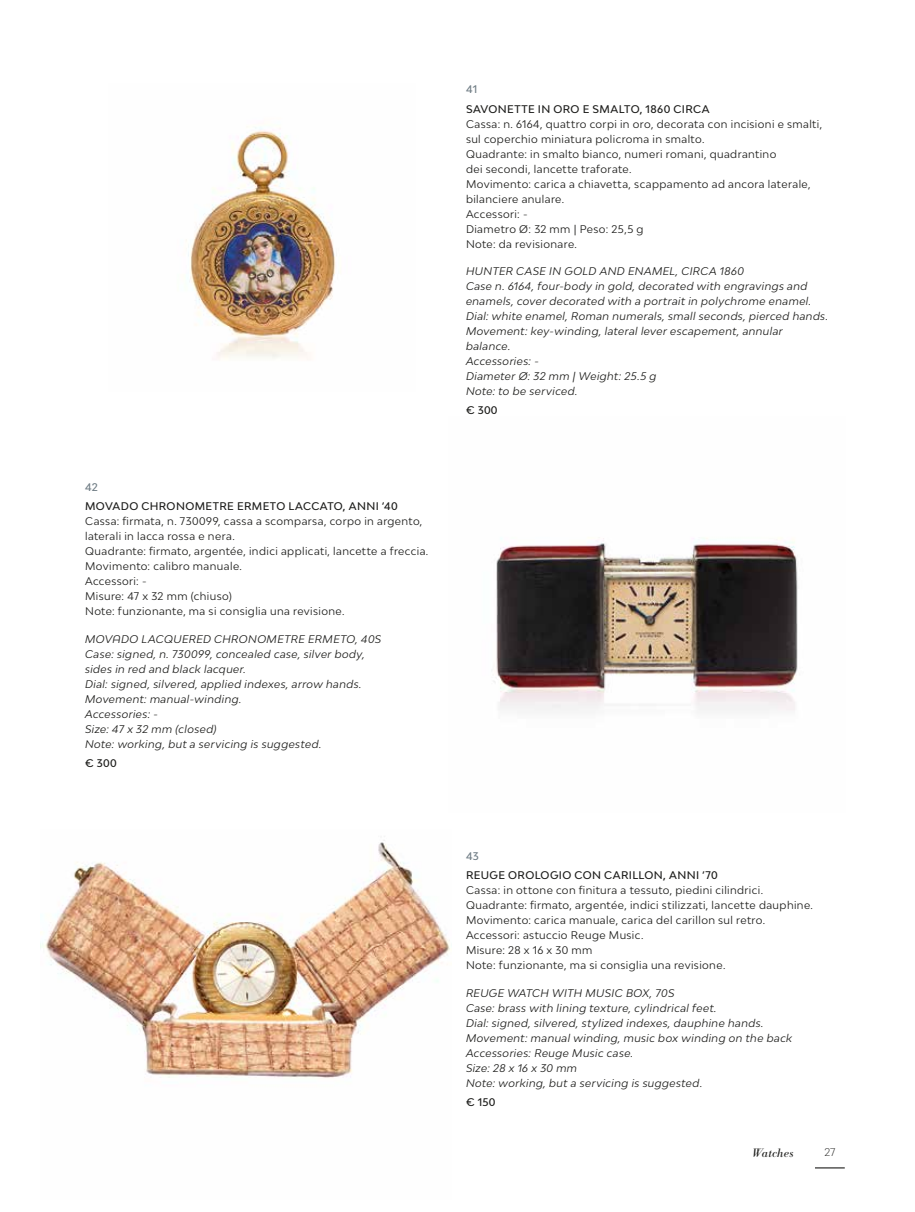
<style>
.page{position:relative;width:915px;height:1212px;background:#fff}
.page>*{position:absolute;margin:0;border:0;box-sizing:border-box;transform-origin:0 0}
.t1{font:italic 12px "Bodoni BE";letter-spacing:.02em;color:#1d1d1b}
.t2{font:italic 10.5px/15px "Bw Modelica";letter-spacing:.035em;color:#1d1d1b}
.t3{font:10.5px/15px "Bw Modelica";letter-spacing:.04em;color:#1d1d1b}
.t4{font:500 10.5px "Bw Modelica";letter-spacing:.035em;color:#1d1d1b}
.t5{font:500 10.5px "Bw Modelica";color:#717e86}
.t6{font:300 10.5px "Bw Modelica";color:#1d1d1b}
.s1{font-family:"Bw Modelica SS01"}
</style>
<div class="page">
<hr style="left:814px;top:1167px;width:30px;height:1px;background:#1d1d1b">
<img style="left:186px;top:127px;width:150px;height:232px">
<img style="left:493px;top:538px;width:305px;height:173px">
<img style="left:40px;top:840px;width:410px;height:238px">
<p class="t5" style="left:85px;top:480px;width:14px">42</p>
<p class="t4" style="left:85px;top:499px;width:314px">MOVADO CHRONOMETRE ERMETO LACCATO, ANNI ‘40</p>
<p class="t3" style="left:85px;top:513px;width:344px">Cassa: firmata, n. 730099, cassa a scomparsa, corpo in argento, laterali in lacca rossa e nera.<br>Quadrante: firmato, argentée, indici applicati, lancette a freccia.<br>Movimento: calibro manuale.<br>Accessori: -<br>Misure: 47 x 32 mm (chiuso)<br>Note: funzionante, ma si consiglia una revisione.</p>
<p class="t2" style="left:85px;top:631px;width:298px"><span class="s1">MOVADO</span> LACQUERED CHRONOMETRE ERMETO, 40S Case: signed, n. 730099, concealed case, silver body, sides in red and black lacquer.<br>Dial: signed, silvered, applied indexes, arrow hands.<br>Movement: manual-winding.<br>Accessories: -<br>Size: 47 x 32 mm (closed)<br>Note: working, but a servicing is suggested.</p>
<p class="t4" style="left:85px;top:756px;width:33px">€ 300</p>
<p class="t5" style="left:466px;top:83px;width:13px">41</p>
<p class="t4" style="left:466px;top:102px;width:245px">SAVONETTE IN ORO E SMALTO, 1860 CIRCA</p>
<p class="t3" style="left:466px;top:116px;width:357px">Cassa: n. 6164, quattro corpi in oro, decorata con incisioni e smalti, sul coperchio miniatura policroma in smalto.<br>Quadrante: in smalto bianco, numeri romani, quadrantino<br>dei secondi, lancette traforate.<br>Movimento: carica a chiavetta, scappamento ad ancora laterale, bilanciere anulare.<br>Accessori: -<br>Diametro Ø: 32 mm | Peso: 25,5 g<br>Note: da revisionare.</p>
<p class="t2" style="left:466px;top:264px;width:363px"><span class="s1">HUNTER</span> CASE IN GOLD AND ENAMEL, CIRCA 1860<br>Case n. 6164, four-body in gold, decorated with engravings and enamels, cover decorated with a portrait in polychrome enamel.<br>Dial: white enamel, Roman numerals, small seconds, pierced hands.<br>Movement: key-winding, lateral lever escapement, annular balance.<br>Accessories: -<br>Diameter Ø: 32 mm | Weight: 25.5 g<br>Note: to be serviced.</p>
<p class="t4" style="left:466px;top:403px;width:33px">€ 300</p>
<p class="t5" style="left:466px;top:849px;width:14px">43</p>
<p class="t4" style="left:466px;top:868px;width:253px">REUGE OROLOGIO CON CARILLON, ANNI ‘70</p>
<p class="t3" style="left:466px;top:882px;width:348px">Cassa: in ottone con finitura a tessuto, piedini cilindrici.<br>Quadrante: firmato, argentée, indici stilizzati, lancette dauphine.<br>Movimento: carica manuale, carica del carillon sul retro.<br>Accessori: astuccio Reuge Music.<br>Misure: 28 x 16 x 30 mm<br>Note: funzionante, ma si consiglia una revisione.</p>
<p class="t2" style="left:466px;top:985px;width:327px"><span class="s1">REUGE</span> WATCH WITH MUSIC BOX, 70S<br>Case: brass with lining texture, cylindrical feet.<br>Dial: signed, silvered, stylized indexes, dauphine hands.<br>Movement: manual winding, music box winding on the back Accessories: Reuge Music case.<br>Size: 28 x 16 x 30 mm<br>Note: working, but a servicing is suggested.</p>
<p class="t4" style="left:466px;top:1095px;width:31px">€ 150</p>
<p class="t1" style="left:751px;top:1146px;width:43px">Watches</p>
<p class="t6" style="left:824px;top:1146px;width:13px">27</p>
</div>
